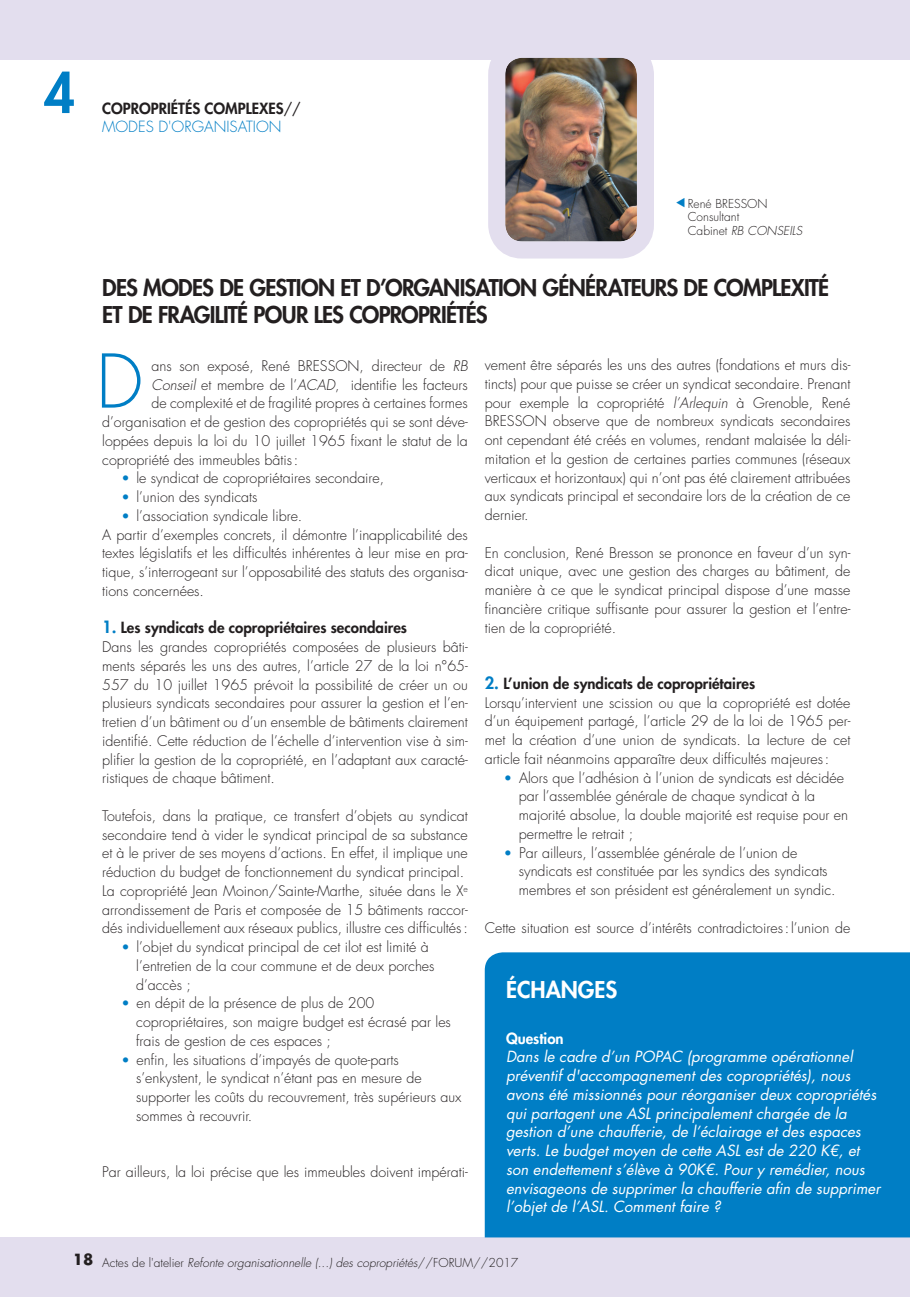
<style>
.page{position:relative;width:910px;height:1297px;background:#fff}
.page>*{position:absolute;margin:0;border:0;box-sizing:border-box;transform-origin:0 0}
.t1{font:300 72px "Futura Std";color:#007ec5}
.t2{font:800 54px "Futura Std";color:#007ec5}
.t3{font:800 22.5px/27px "Futura Std";letter-spacing:-.035em;color:#231f20}
.t4{font:800 22.5px "Futura Std";color:#fff}
.t5{font:italic 15px/18.8px "Futura Std";color:#fff}
.t6{font:800 15px/18px "Futura Std";color:#231f20}
.t7{font:800 15px "Futura Std";color:#fff}
.t8{font:700 15px "Futura Std";color:#231f20}
.t9{font:300 14.25px/18.8px "Futura Std";color:#231f20}
.t10{font:italic 300 12px "Futura Std";color:#231f20}
.t11{font:300 12px/13.5px "Futura Std";color:#231f20}
.s1{font-weight:400}
.s2{font-weight:300;color:#007ec5}
.s3{font-style:italic}
.s4{font-size:13.5px;color:#007ec5}
.s5{font-size:16.5px;color:#007ec5}
.s6{font-style:normal}
</style>
<div class="page">
<div style="left:0;top:0;width:910px;height:60px;background:#e3deee"></div>
<div style="left:0;top:1237px;width:910px;height:60px;background:#e3deee"></div>
<img style="left:506px;top:59px;width:130px;height:182px">
<div style="left:488px;top:41px;width:166px;height:218px;border:17px solid #e3deee;border-radius:26px"></div>
<div style="left:485px;top:952px;width:425px;height:285px;background:#007ec5"></div>
<h2 class="t2" style="left:44px;top:59px;width:33px">4</h2>
<p class="t6" style="left:102px;top:100px;width:200px">COPROPRIÉTÉS COMPLEXES<span class="s1">//<br></span><span class="s2">MODES D'ORGANISATION</span></p>
<p class="t11" style="left:688px;top:197px;width:116px">René BRESSON<br>Consultant<br>Cabinet <span class="s3">RB CONSEILS</span></p>
<h3 class="t3" style="left:102px;top:274px;width:729px">DES MODES DE GESTION ET D’ORGANISATION GÉNÉRATEURS DE COMPLEXITÉ<br>ET DE FRAGILITÉ POUR LES COPROPRIÉTÉS</h3>
<p class="t9" style="left:152px;top:357px;width:318px">ans son exposé, René BRESSON, directeur de <span class="s3">RB</span></p>
<p class="t9" style="left:152px;top:375px;width:318px"><span class="s3">Conseil</span> et membre de l’<span class="s3">ACAD</span>, identifie les facteurs</p>
<p class="t9" style="left:152px;top:394px;width:318px">de complexité et de fragilité propres à certaines formes</p>
<p class="t9" style="left:102px;top:413px;width:367px">d’organisation et de gestion des copropriétés qui se sont déve-</p>
<p class="t9" style="left:102px;top:432px;width:367px">loppées depuis la loi du 10 juillet 1965 fixant le statut de la</p>
<p class="t9" style="left:102px;top:450px;width:198px">copropriété des immeubles bâtis:</p>
<p class="t9" style="left:121px;top:469px;width:264px"><span class="s4">•</span> le syndicat de copropriétaires secondaire,</p>
<p class="t9" style="left:121px;top:488px;width:138px"><span class="s4">•</span> l’union des syndicats</p>
<p class="t9" style="left:102px;top:507px;width:367px;text-indent:19px"><span class="s4">•</span> l’association syndicale libre.<br>A partir d’exemples concrets, il démontre l’inapplicabilité des textes législatifs et les difficultés inhérentes à leur mise en pra&shy;tique, s’interrogeant sur l’opposabilité des statuts des organisa&shy;tions concernées.</p>
<p class="t6" style="left:102px;top:619px;width:306px"><span class="s5">1.</span> Les syndicats de copropriétaires secondaires</p>
<p class="t9" style="left:102px;top:638px;width:367px;text-align:justify">Dans les grandes copropriétés composées de plusieurs bâti&shy;ments séparés les uns des autres, l’article 27 de la loi n°65- 557 du 10 juillet 1965 prévoit la possibilité de créer un ou plusieurs syndicats secondaires pour assurer la gestion et l’en&shy;tretien d’un bâtiment ou d’un ensemble de bâtiments clairement identifié. Cette réduction de l’échelle d’intervention vise à sim&shy;plifier la gestion de la copropriété, en l’adaptant aux caracté&shy;ristiques de chaque bâtiment.</p>
<p class="t9" style="left:102px;top:807px;width:367px">Toutefois, dans la pratique, ce transfert d’objets au syndicat secondaire tend à vider le syndicat principal de sa substance et à le priver de ses moyens d’actions. En effet, il implique une réduction du budget de fonctionnement du syndicat principal.<br>La copropriété Jean Moinon/Sainte-Marthe, située dans le X<sup>e </sup>arrondissement de Paris et composée de 15 bâtiments raccor&shy;dés individuellement aux réseaux publics, illustre ces difficultés:</p>
<p class="t9" style="left:136px;top:938px;width:300px;text-indent:-15px"><span class="s4">•</span> l’objet du syndicat principal de cet ilot est limité à l’entretien de la cour commune et de deux porches d’accès ;</p>
<p class="t9" style="left:136px;top:994px;width:316px;text-indent:-15px"><span class="s4">•</span> en dépit de la présence de plus de 200 copropriétaires, son maigre budget est écrasé par les frais de gestion de ces espaces ;</p>
<p class="t9" style="left:136px;top:1050px;width:327px;text-indent:-15px"><span class="s4">•</span> enfin, les situations d’impayés de quote-parts s’enkystent, le syndicat n’étant pas en mesure de supporter les coûts du recouvrement, très supérieurs aux sommes à recouvrir.</p>
<h1 class="t1" style="left:96px;top:338px;width:48px">D</h1>
<p class="t9" style="left:485px;top:356px;width:367px;text-align:justify">vement être séparés les uns des autres (fondations et murs dis&shy;tincts) pour que puisse se créer un syndicat secondaire. Prenant pour exemple la copropriété <span class="s3">l’Arlequin</span> à Grenoble, René BRESSON observe que de nombreux syndicats secondaires ont cependant été créés en volumes, rendant malaisée la déli&shy;mitation et la gestion de certaines parties communes (réseaux verticaux et horizontaux) qui n’ont pas été clairement attribuées aux syndicats principal et secondaire lors de la création de ce dernier.</p>
<p class="t9" style="left:485px;top:543px;width:367px;text-align:justify">En conclusion, René Bresson se prononce en faveur d’un syn&shy;dicat unique, avec une gestion des charges au bâtiment, de manière à ce que le syndicat principal dispose d’une masse financière critique suffisante pour assurer la gestion et l’entre&shy;tien de la copropriété.</p>
<p class="t6" style="left:485px;top:674px;width:272px"><span class="s5">2.</span> L’union de syndicats de copropriétaires</p>
<p class="t9" style="left:485px;top:693px;width:367px;text-align:justify">Lorsqu’intervient une scission ou que la copropriété est dotée d’un équipement partagé, l’article 29 de la loi de 1965 per&shy;met la création d’une union de syndicats. La lecture de cet article fait néanmoins apparaître deux difficultés majeures:</p>
<p class="t9" style="left:519px;top:768px;width:331px;text-indent:-15px"><span class="s4">•</span> Alors que l’adhésion à l’union de syndicats est décidée par l’assemblée générale de chaque syndicat à la majorité absolue, la double majorité est requise pour en permettre le retrait ;</p>
<p class="t9" style="left:519px;top:843px;width:318px;text-indent:-15px"><span class="s4">•</span> Par ailleurs, l’assemblée générale de l’union de syndicats est constituée par les syndics des syndicats membres et son président est généralement un syndic.</p>
<p class="t9" style="left:485px;top:918px;width:367px">Cette situation est source d’intérêts contradictoires:l’union de</p>
<h3 class="t4" style="left:506px;top:975px;width:113px">ÉCHANGES</h3>
<p class="t7" style="left:506px;top:1029px;width:59px">Question</p>
<p class="t5" style="left:506px;top:1048px;width:376px">Dans le cadre d’un POPAC (programme opérationnel préventif d'accompagnement des copropriétés), nous avons été missionnés pour réorganiser deux copropriétés qui partagent une ASL principalement chargée de la gestion d’une chaufferie, de l’éclairage et des espaces verts. Le budget moyen de cette ASL est de 220 K€, et son endettement s’élève à 90K€. Pour y remédier, nous envisageons de supprimer la chaufferie afin de supprimer l’objet de l’ASL. Comment faire ?</p>
<p class="t9" style="left:102px;top:1163px;width:367px">Par ailleurs, la loi précise que les immeubles doivent impérati-</p>
<p class="t8" style="left:73px;top:1249px;width:22px">18</p>
<p class="t10" style="left:102px;top:1255px;width:418px"><span class="s6">Actes de l'atelier</span> Refonte organisationnelle (...) des copropriétés<span class="s6">//FORUM//2017</span></p>
</div>
